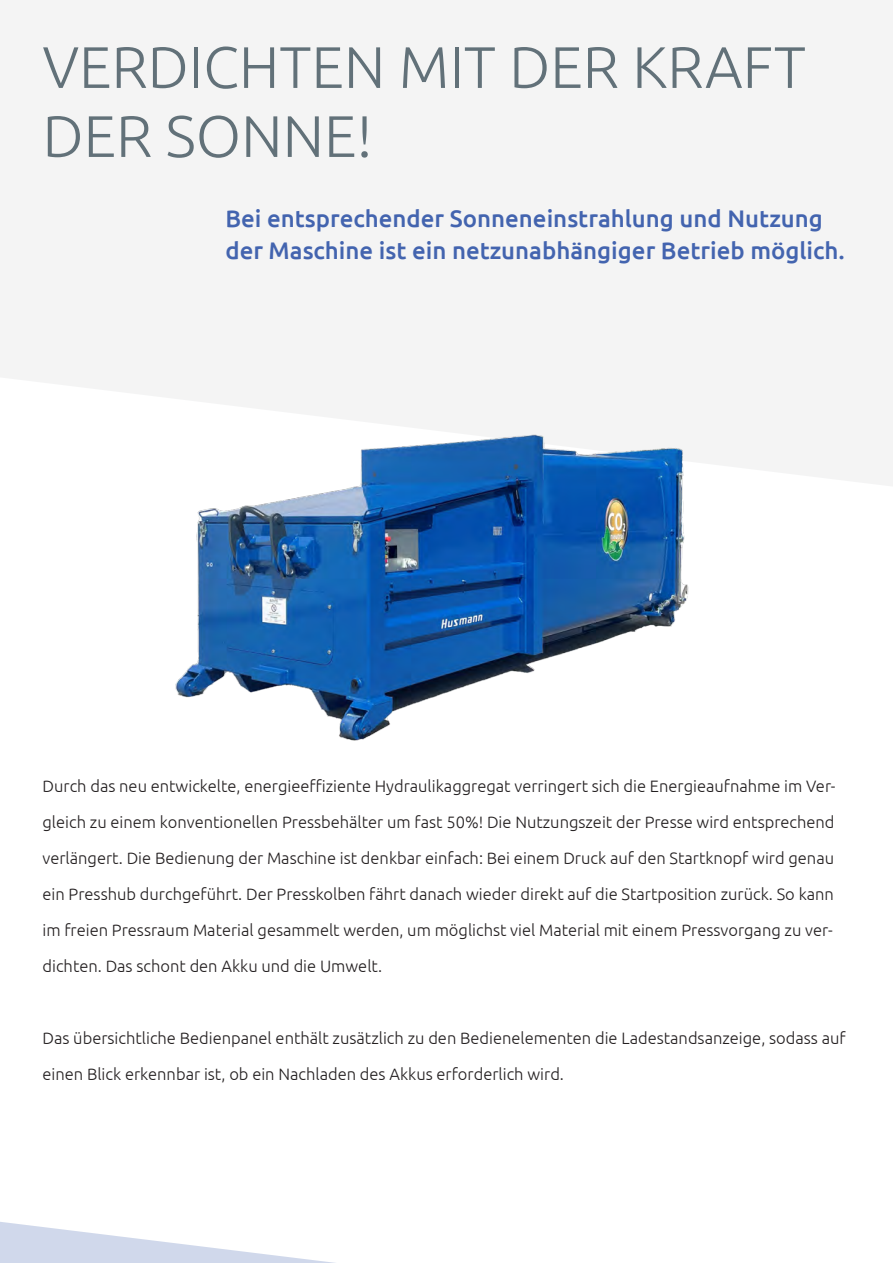
<style>
.page{position:relative;width:893px;height:1263px;background:#fff}
.page>*{position:absolute;margin:0;border:0;box-sizing:border-box;transform-origin:0 0}
.Überschrift{font:300 58.5px/69px "Ubuntu";color:#627179}
.Introsub{font:500 24px/32.1px "Ubuntu";color:#4364af}
.Copy{font:300 16.5px/36px "Ubuntu";color:#231f20}
</style>
<div class="page">
<div style="left:1px;top:0;width:892px;height:486px;background:#f4f4f4"></div>
<img style="left:0;top:0;width:1px;height:377px">
<svg style="left:0;top:1222px;width:335px;height:41px"></svg>
<img style="left:45px;top:396px;width:808px;height:345px">
<p class="Überschrift" style="left:43px;top:31px;width:765px">VERDICHTEN MIT DER KRAFT<br>DER SONNE!</p>
<p class="Introsub" style="left:225px;top:202px;width:621px">Bei entsprechender Sonneneinstrahlung und Nutzung der Maschine ist ein netzunabhängiger Betrieb möglich.</p>
<p class="Copy" style="left:43px;top:768px;width:794px">Durch das neu entwickelte, energieeffiziente Hydraulikaggregat verringert sich die Energieaufnahme im Ver&shy;gleich zu einem konventionellen Pressbehälter um fast 50%! Die Nutzungszeit der Presse wird entsprechend verlängert. Die Bedienung der Maschine ist denkbar einfach: Bei einem Druck auf den Startknopf wird genau ein Presshub durchgeführt. Der Presskolben fährt danach wieder direkt auf die Startposition zurück. So kann im freien Pressraum Material gesammelt werden, um möglichst viel Material mit einem Pressvorgang zu ver&shy;dichten. Das schont den Akku und die Umwelt.</p>
<p class="Copy" style="left:43px;top:1020px;width:805px">Das übersichtliche Bedienpanel enthält zusätzlich zu den Bedienelementen die Ladestandsanzeige, sodass auf einen Blick erkennbar ist, ob ein Nachladen des Akkus erforderlich wird.</p>
</div>
